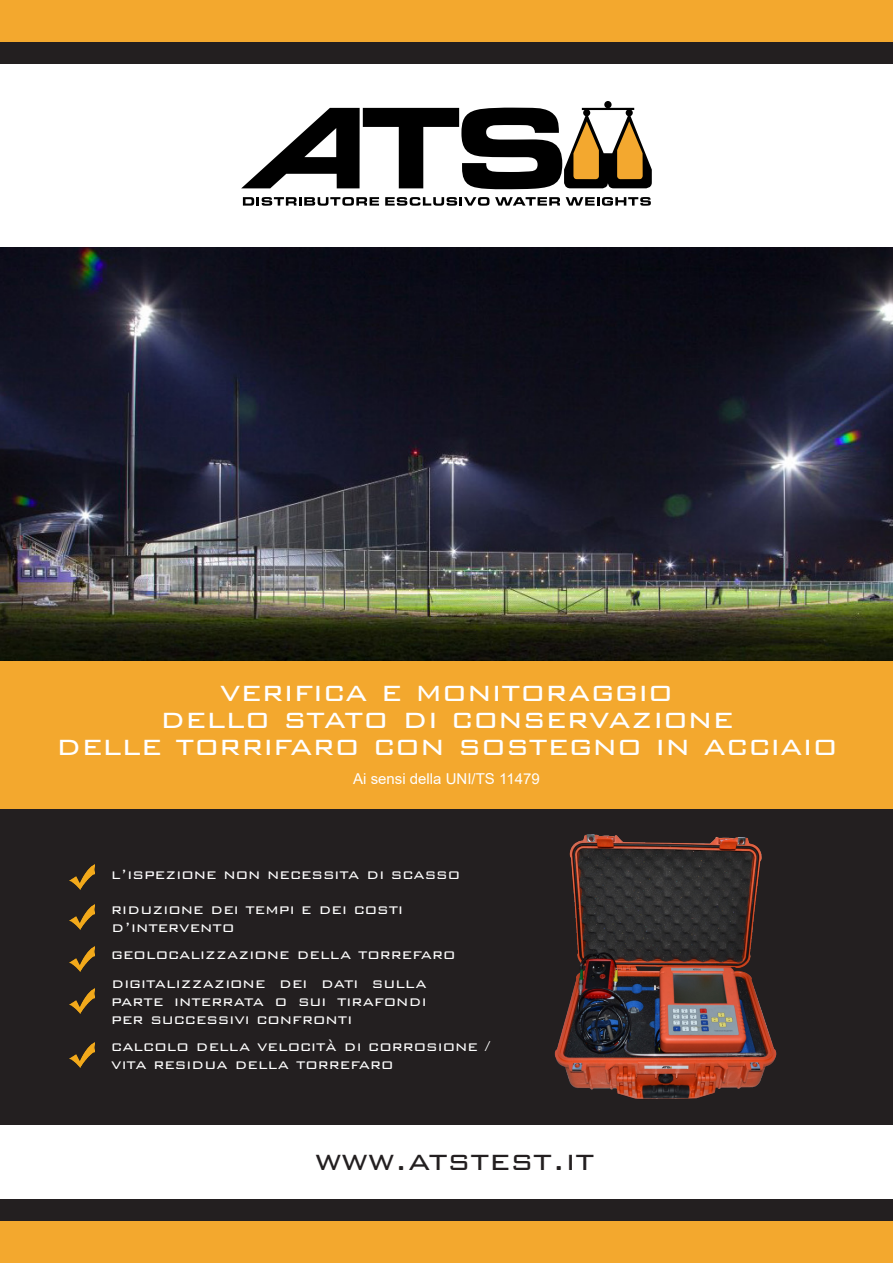
<style>
.page{position:relative;width:893px;height:1263px;background:#fff}
.page>*{position:absolute;margin:0;border:0;box-sizing:border-box;transform-origin:0 0}
.t1{font:300 36px "Bank Gothic BT";color:#fff}
.t2{font:300 36px "Bank Gothic BT";color:#231f20}
.t3{font:300 18px/18px "Bank Gothic BT";color:#fff;text-align:justify}
.t4{font:15px "Arial";color:#fff}
</style>
<div class="page">
<div style="left:0;top:0;width:893px;height:43px;background:#f3a82e"></div>
<div style="left:0;top:43px;width:893px;height:21px;background:#231f20"></div>
<div style="left:604px;top:101px;width:8px;height:7px;background:#000;border-radius:50%"></div>
<svg style="left:241px;top:108px;width:411px;height:81px"></svg>
<svg style="left:243px;top:197px;width:136px;height:9px"></svg>
<svg style="left:385px;top:197px;width:104px;height:9px"></svg>
<svg style="left:495px;top:197px;width:65px;height:9px"></svg>
<svg style="left:566px;top:197px;width:85px;height:9px"></svg>
<div style="left:0;top:660px;width:893px;height:149px;background:#f3a82e"></div>
<img style="left:0;top:248px;width:893px;height:412px">
<div style="left:0;top:809px;width:893px;height:315px;background:#231f20"></div>
<img style="left:554px;top:834px;width:223px;height:265px">
<div style="left:0;top:1220px;width:893px;height:43px;background:#f3a82e"></div>
<div style="left:0;top:1199px;width:893px;height:21px;background:#231f20"></div>
<img style="left:69px;top:864px;width:26px;height:25px">
<img style="left:69px;top:905px;width:26px;height:25px">
<img style="left:69px;top:946px;width:26px;height:25px">
<img style="left:69px;top:989px;width:26px;height:25px">
<img style="left:69px;top:1042px;width:26px;height:25px">
<p class="t1" style="left:220px;top:672px;width:455px">verifica e monitoraggio</p>
<p class="t1" style="left:159px;top:699px;width:576px">dello stato di conservazione</p>
<p class="t1" style="left:55px;top:726px;width:783px">delle torrifaro con sostegno in acciaio</p>
<p class="t4" style="left:353px;top:769px;width:188px">Ai sensi della UNI/TS 11479</p>
<p class="t3" style="left:111px;top:865px;width:350px">l’ispezione non necessita di scasso</p>
<p class="t3" style="left:111px;top:899px;width:293px">riduzione dei tempi e dei costi</p>
<p class="t3" style="left:111px;top:917px;width:125px">d’intervento</p>
<p class="t3" style="left:111px;top:945px;width:346px">geolocalizzazione della torrefaro</p>
<p class="t3" style="left:111px;top:973px;width:317px">digitalizzazione dei dati sulla parte interrata o sui tirafondi per successivi confronti</p>
<p class="t3" style="left:111px;top:1037px;width:381px">calcolo della velocità di corrosione /</p>
<p class="t3" style="left:111px;top:1055px;width:284px">vita residua della torrefaro</p>
<p class="t2" style="left:315px;top:1141px;width:281px">www.atstest.it</p>
</div>
